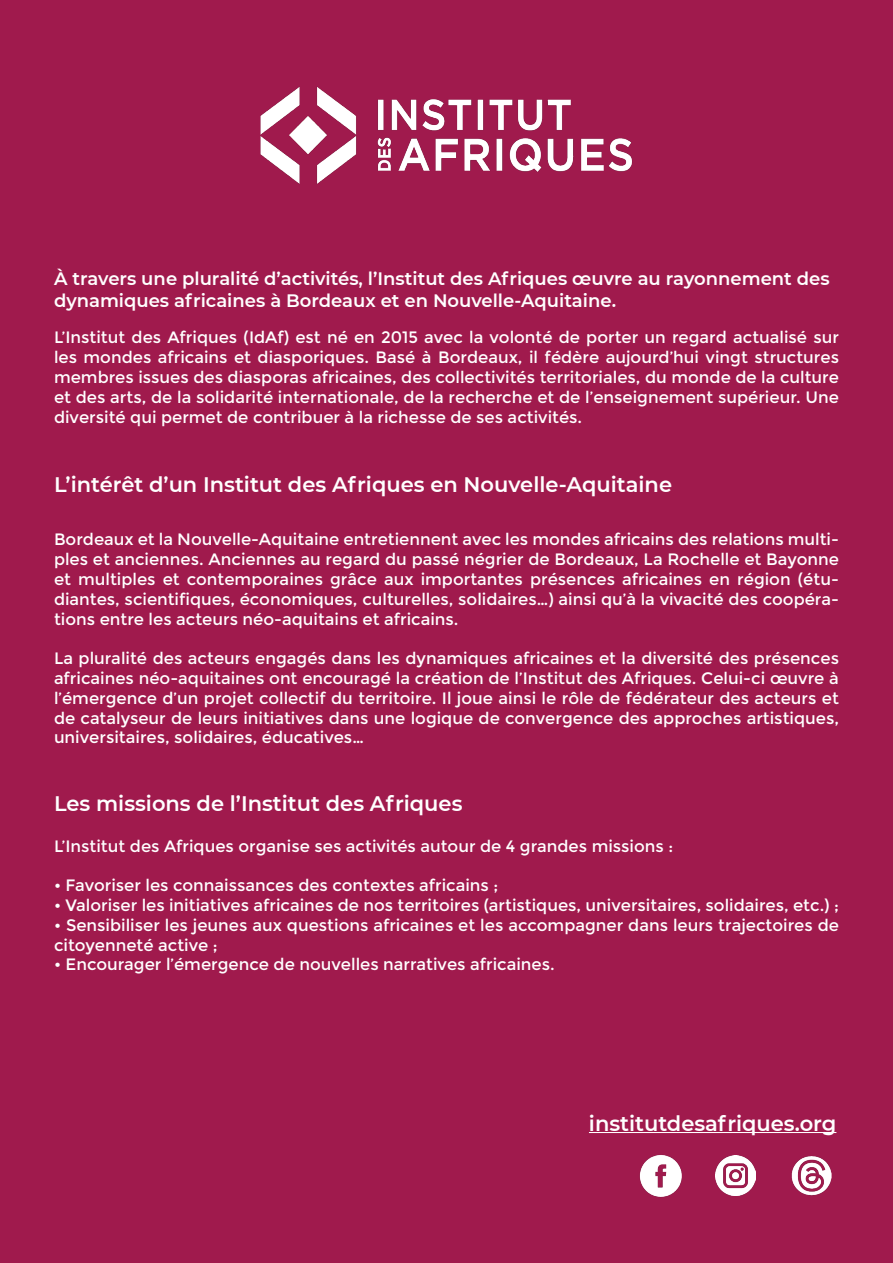
<style>
.page{position:relative;width:893px;height:1263px;background:#a01a4d}
.page>*{position:absolute;margin:0;border:0;box-sizing:border-box;transform-origin:0 0}
.t1{font:600 21px "Montserrat";color:#fff}
.t2{font:600 18px/21.6px "Montserrat";color:#fff}
.t3{font:16.5px/19.8px "Montserrat";color:#fff;text-align:justify}
</style>
<div class="page">
<img style="left:260px;top:86px;width:373px;height:98px">
<img style="left:639px;top:1155px;width:43px;height:43px">
<img style="left:716px;top:1155px;width:40px;height:40px">
<img style="left:791px;top:1156px;width:40px;height:39px">
<hr style="left:589px;top:1132px;width:247px;height:1px;background:#fff">
<p class="t2" style="left:54px;top:267px;width:777px">À travers une pluralité d’activités, l’Institut des Afriques œuvre au rayonnement des dynamiques africaines à Bordeaux et en Nouvelle-Aquitaine.</p>
<p class="t3" style="left:54px;top:328px;width:786px">L’Institut des Afriques (IdAf) est né en 2015 avec la volonté de porter un regard actualisé sur les mondes africains et diasporiques. Basé à Bordeaux, il fédère aujourd’hui vingt structures membres issues des diasporas africaines, des collectivités territoriales, du monde de la culture et des arts, de la solidarité internationale, de la recherche et de l’enseignement supérieur. Une diversité qui permet de contribuer à la richesse de ses activités.</p>
<p class="t1" style="left:54px;top:470px;width:620px">L’intérêt d’un Institut des Afriques en Nouvelle-Aquitaine</p>
<p class="t3" style="left:54px;top:530px;width:786px">Bordeaux et la Nouvelle-Aquitaine entretiennent avec les mondes africains des relations multi&shy;ples et anciennes. Anciennes au regard du passé négrier de Bordeaux, La Rochelle et Bayonne et multiples et contemporaines grâce aux importantes présences africaines en région (étu&shy;diantes, scientifiques, économiques, culturelles, solidaires…) ainsi qu’à la vivacité des coopéra&shy;tions entre les acteurs néo-aquitains et africains.</p>
<p class="t3" style="left:54px;top:649px;width:786px">La pluralité des acteurs engagés dans les dynamiques africaines et la diversité des présences africaines néo-aquitaines ont encouragé la création de l’Institut des Afriques. Celui-ci œuvre à l’émergence d’un projet collectif du territoire. Il joue ainsi le rôle de fédérateur des acteurs et de catalyseur de leurs initiatives dans une logique de convergence des approches artistiques, universitaires, solidaires, éducatives…</p>
<p class="t1" style="left:54px;top:789px;width:410px">Les missions de l’Institut des Afriques</p>
<p class="t3" style="left:54px;top:836px;width:621px">L’Institut des Afriques organise ses activités autour de 4 grandes missions :</p>
<p class="t3" style="left:54px;top:876px;width:446px">• Favoriser les connaissances des contextes africains ;</p>
<p class="t3" style="left:54px;top:895px;width:786px">• Valoriser les initiatives africaines de nos territoires (artistiques, universitaires, solidaires, etc.) ;</p>
<p class="t3" style="left:54px;top:915px;width:786px">• Sensibiliser les jeunes aux questions africaines et les accompagner dans leurs trajectoires de citoyenneté active ;</p>
<p class="t3" style="left:54px;top:955px;width:502px">• Encourager l’émergence de nouvelles narratives africaines.</p>
<p class="t1" style="left:589px;top:1108px;width:249px">institutdesafriques.org</p>
</div>
